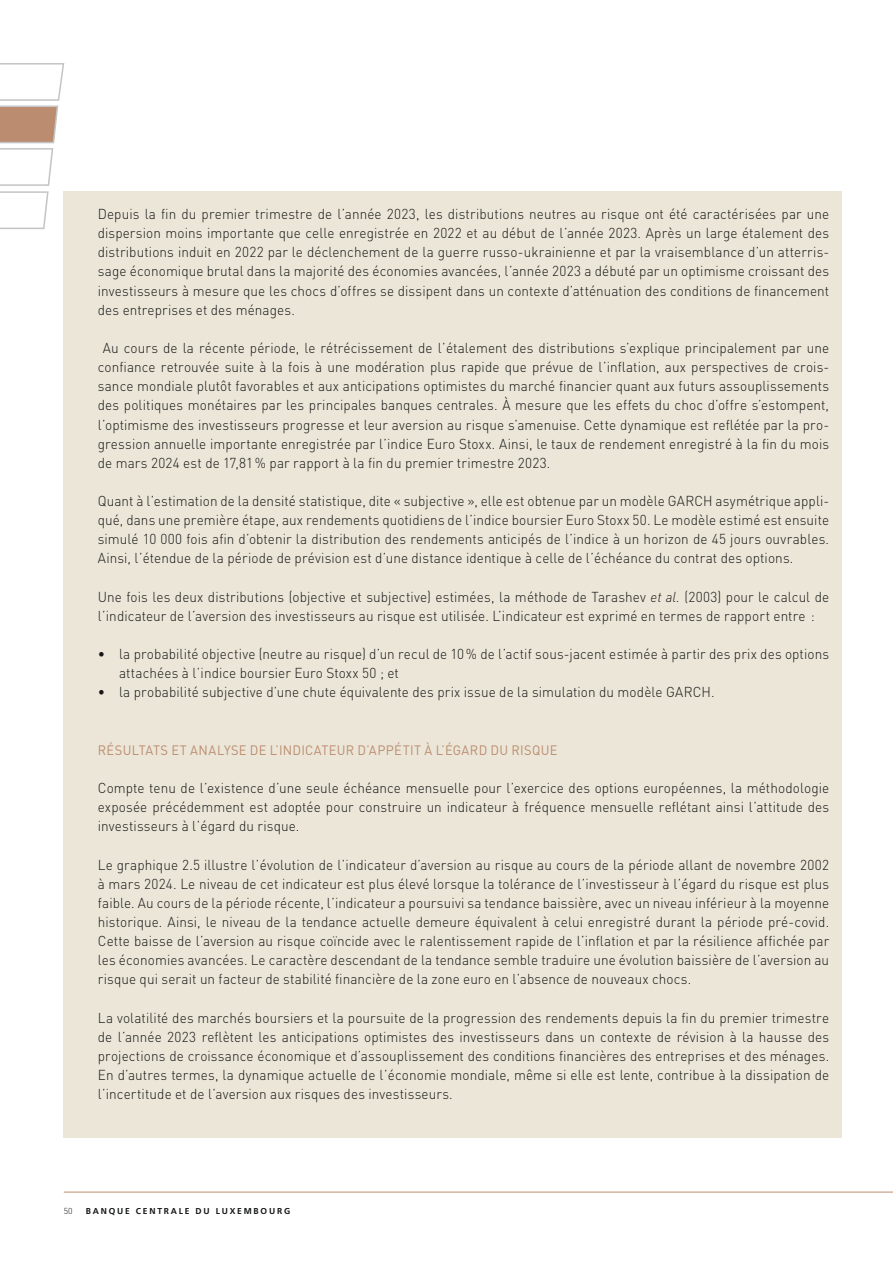
<style>
.page{position:relative;width:893px;height:1263px;background:#fff}
.page>*{position:absolute;margin:0;border:0;box-sizing:border-box;transform-origin:0 0}
.t1{font:300 14.25px/19.2px "DIN Pro";letter-spacing:.01em;color:#151616;text-align:justify;scale:.95 1}
.t2{font:13.5px "DIN Pro";letter-spacing:.025em;color:#bc8c70;scale:.95 1}
.t3{font:700 8.55px "Frutiger LT Pro";letter-spacing:.21em;color:#151616}
.t4{font:300 8.55px "DIN Pro";color:#151616}
.s1{font-style:italic}
</style>
<div class="page">
<hr style="left:64px;top:1192px;width:829px;height:1px;background:#bc8c70">
<svg style="left:0;top:63px;width:65px;height:167px"></svg>
<div style="left:64px;top:191px;width:778px;height:946px;background:#ebe6d7"></div>
<p class="t1" style="left:98px;top:204px;width:771px">Depuis la fin du premier trimestre de l’année 2023, les distributions neutres au risque ont été caractérisées par une dispersion moins importante que celle enregistrée en 2022 et au début de l’année 2023. Après un large étalement des distributions induit en 2022 par le déclenchement de la guerre russo-ukrainienne et par la vraisemblance d’un atterris&shy;sage économique brutal dans la majorité des économies avancées, l’année 2023 a débuté par un optimisme croissant des investisseurs à mesure que les chocs d’offres se dissipent dans un contexte d’atténuation des conditions de financement des entreprises et des ménages.</p>
<p class="t1" style="left:98px;top:338px;width:771px;text-indent:5px">Au cours de la récente période, le rétrécissement de l’étalement des distributions s’explique principalement par une confiance retrouvée suite à la fois à une modération plus rapide que prévue de l’inflation, aux perspectives de crois&shy;sance mondiale plutôt favorables et aux anticipations optimistes du marché financier quant aux futurs assouplissements des politiques monétaires par les principales banques centrales. À mesure que les effets du choc d’offre s’estompent, l’optimisme des investisseurs progresse et leur aversion au risque s’amenuise. Cette dynamique est reflétée par la pro&shy;gression annuelle importante enregistrée par l’indice Euro Stoxx. Ainsi, le taux de rendement enregistré à la fin du mois de mars 2024 est de 17,81% par rapport à la fin du premier trimestre 2023.</p>
<p class="t1" style="left:98px;top:491px;width:771px">Quant à l’estimation de la densité statistique, dite « subjective », elle est obtenue par un modèle GARCH asymétrique appli&shy;qué, dans une première étape, aux rendements quotidiens de l’indice boursier Euro Stoxx 50. Le modèle estimé est ensuite simulé 10 000 fois afin d’obtenir la distribution des rendements anticipés de l’indice à un horizon de 45 jours ouvrables.<br>Ainsi, l’étendue de la période de prévision est d’une distance identique à celle de l’échéance du contrat des options.</p>
<p class="t1" style="left:98px;top:586px;width:771px">Une fois les deux distributions (objective et subjective) estimées, la méthode de Tarashev <span class="s1">et al.</span> (2003) pour le calcul de l’indicateur de l’aversion des investisseurs au risque est utilisée. L’indicateur est exprimé en termes de rapport entre :</p>
<p class="t1" style="left:119px;top:644px;width:749px;text-indent:-21px">• la probabilité objective (neutre au risque) d’un recul de 10% de l’actif sous-jacent estimée à partir des prix des options attachées à l’indice boursier Euro Stoxx 50 ; et</p>
<p class="t1" style="left:98px;top:682px;width:651px">• la probabilité subjective d’une chute équivalente des prix issue de la simulation du modèle GARCH.</p>
<p class="t2" style="left:98px;top:741px;width:485px">RÉSULTATS ET ANALYSE DE L’INDICATEUR D’APPÉTIT À L’ÉGARD DU RISQUE</p>
<p class="t1" style="left:98px;top:778px;width:771px">Compte tenu de l’existence d’une seule échéance mensuelle pour l’exercice des options européennes, la méthodologie exposée précédemment est adoptée pour construire un indicateur à fréquence mensuelle reflétant ainsi l’attitude des investisseurs à l’égard du risque.</p>
<p class="t1" style="left:98px;top:854px;width:771px">Le graphique 2.5 illustre l’évolution de l’indicateur d’aversion au risque au cours de la période allant de novembre 2002 à mars 2024. Le niveau de cet indicateur est plus élevé lorsque la tolérance de l’investisseur à l’égard du risque est plus faible. Au cours de la période récente, l’indicateur a poursuivi sa tendance baissière, avec un niveau inférieur à la moyenne historique. Ainsi, le niveau de la tendance actuelle demeure équivalent à celui enregistré durant la période pré-covid.<br>Cette baisse de l’aversion au risque coïncide avec le ralentissement rapide de l’inflation et par la résilience affichée par les économies avancées. Le caractère descendant de la tendance semble traduire une évolution baissière de l’aversion au risque qui serait un facteur de stabilité financière de la zone euro en l’absence de nouveaux chocs.</p>
<p class="t1" style="left:98px;top:1007px;width:771px">La volatilité des marchés boursiers et la poursuite de la progression des rendements depuis la fin du premier trimestre de l’année 2023 reflètent les anticipations optimistes des investisseurs dans un contexte de révision à la hausse des projections de croissance économique et d’assouplissement des conditions financières des entreprises et des ménages.<br>En d’autres termes, la dynamique actuelle de l’économie mondiale, même si elle est lente, contribue à la dissipation de l’incertitude et de l’aversion aux risques des investisseurs.</p>
<p class="t4" style="left:64px;top:1205px;width:10px">50</p>
<p class="t3" style="left:86px;top:1206px;width:206px">BANQUE CENTRALE DU LUXEMBOURG</p>
</div>
